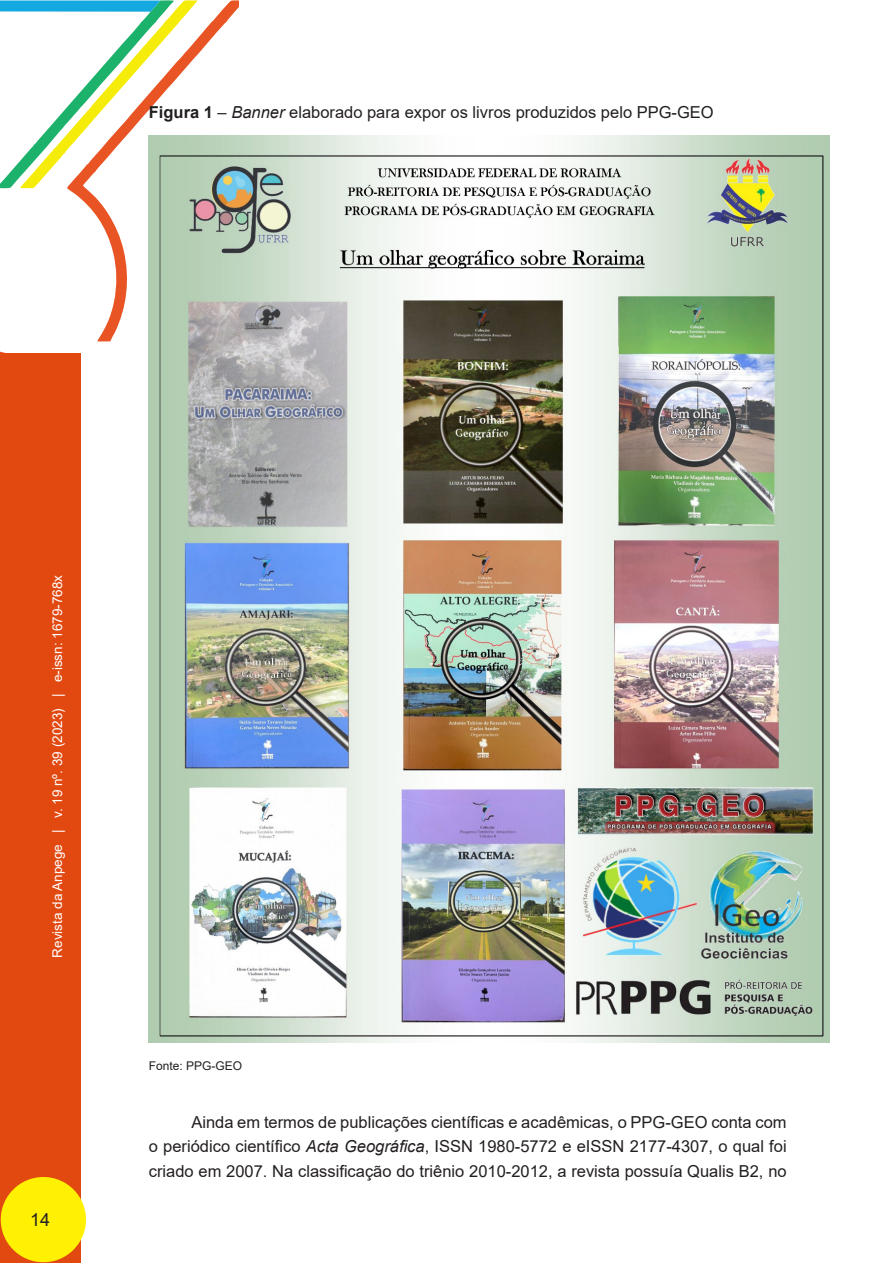
<style>
.page{position:relative;width:893px;height:1263px;background:#fff}
.page>*{position:absolute;margin:0;border:0;box-sizing:border-box;transform-origin:0 0}
.t1{font:18px "Arial";color:#231f20}
._04_CORPO_DO_TEXTO{font:16.5px/24.8px "Arial";color:#231f20;text-align:justify}
._07_TITULO_GRAFICO{font:16.5px "Arial";color:#231f20}
.t2{font:13.5px "Arial";color:#fff}
._08_FONTE_GRÁFICO{font:12px "Arial";color:#231f20}
.s1{font-weight:700}
.s2{font-style:italic}
</style>
<div class="page">
<svg style="left:0;top:351px;width:19px;height:3px"></svg>
<svg style="left:69px;top:0;width:170px;height:341px"></svg>
<svg style="left:0;top:0;width:198px;height:190px"></svg>
<div style="left:0;top:354px;width:80px;height:909px;background:#e24911"></div>
<div style="left:1px;top:1177px;width:85px;height:85px;background:#fff101;border-radius:50%"></div>
<img style="left:149px;top:135px;width:680px;height:908px">
<p class="_07_TITULO_GRAFICO" style="left:149px;top:101px;width:566px"><span class="s1">Figura 1</span> – <span class="s2">Banner</span> elaborado para expor os livros produzidos pelo PPG-GEO</p>
<p class="t2" style="left:48px;top:957px;width:384px;rotate:-90deg">Revista da Anpege | v. 19 nº. 39 (2023) | e-issn: 1679-768x</p>
<p class="t1" style="left:30px;top:1207px;width:22px">14</p>
<p class="_08_FONTE_GRÁFICO" style="left:149px;top:1057px;width:95px">Fonte: PPG-GEO</p>
<p class="_04_CORPO_DO_TEXTO" style="left:149px;top:1109px;width:639px;text-indent:43px">Ainda em termos de publicações científicas e acadêmicas, o PPG-GEO conta com o periódico científico <span class="s2">Acta Geográfica</span>, ISSN 1980-5772 e eISSN 2177-4307, o qual foi criado em 2007. Na classificação do triênio 2010-2012, a revista possuía Qualis B2, no</p>
</div>
